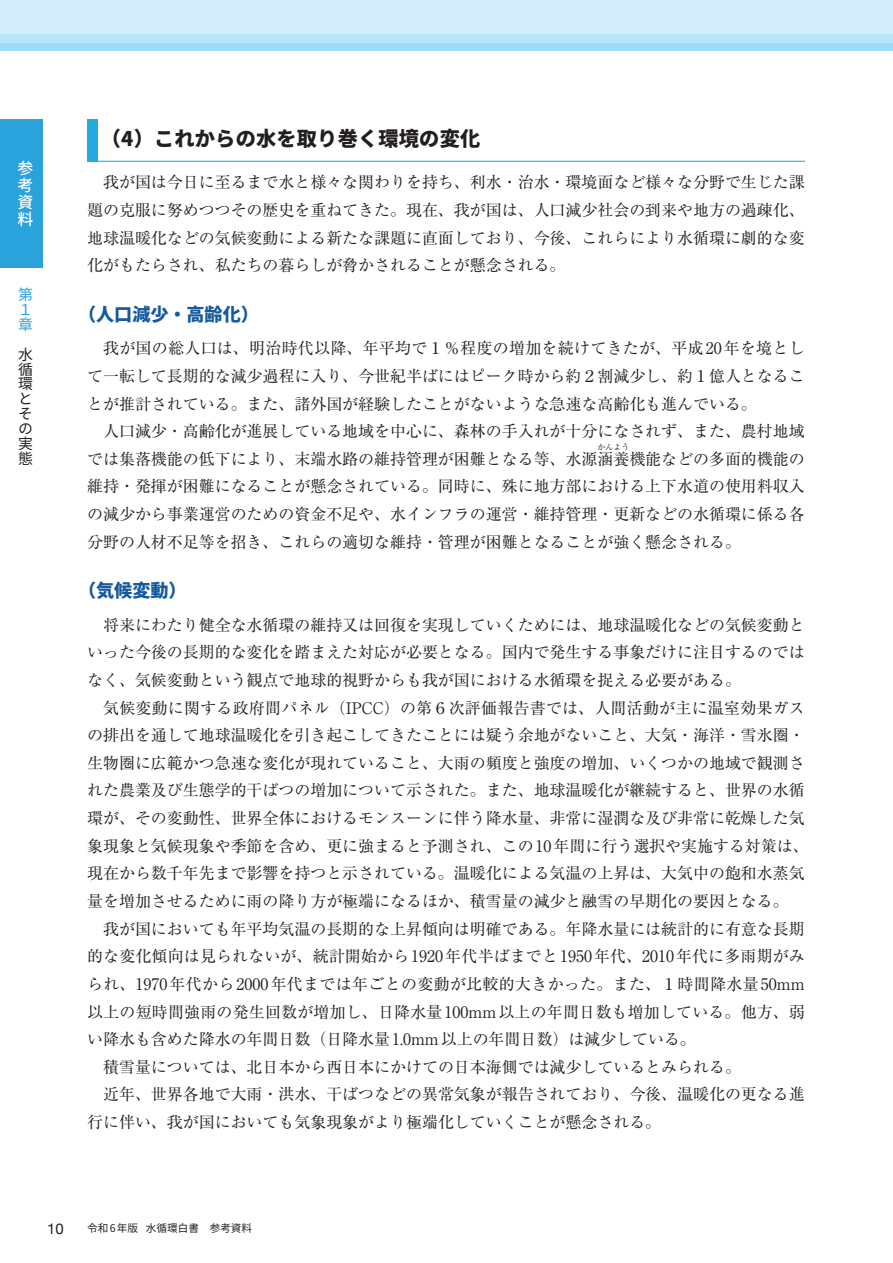
<style>
.page{position:relative;width:893px;height:1263px;background:#fff}
.page>*{position:absolute;margin:0;border:0;box-sizing:border-box;transform-origin:0 0}
.t1{font:900 20.25px "Noto Sans CJ Kjp";letter-spacing:.01em;color:#231f20}
.t2{font:900 18px "Noto Sans CJ Kjp";color:#145a9d}
.t3{font:15.9px/27.6px "Ryumin Pr 6 N";color:#231f20;text-align:justify}
.t4{font:15.9px "Ryumin Pr 6 N";letter-spacing:.025em;color:#231f20}
.t5{font:500 15.9px/16.8px "Noto Sans CJ Kjp";color:#fff;text-align:justify}
.t6{font:14.85px/14.9px "Noto Sans CJ Kjp";color:#231f20}
.t7{font:14.85px/14.9px "Noto Sans CJ Kjp";color:#2aa2db;text-align:justify}
.t8{font:14.85px "Helvetica Neue";color:#231f20}
.t9{font:10.65px "Noto Sans CJ Kjp";color:#231f20}
.t10{font:7.95px "Ryumin Pr 6 N";color:#231f20}
</style>
<div class="page">
<div style="left:0;top:0;width:893px;height:51px;background:#9cdcf8"></div>
<div style="left:0;top:0;width:893px;height:43px;background:#b9e5fa"></div>
<div style="left:0;top:0;width:893px;height:34px;background:#d4effb"></div>
<div style="left:87px;top:119px;width:11px;height:43px;background:#24aae1"></div>
<hr style="left:87px;top:161px;width:718px;height:1px;background:#24aae1">
<div style="left:0;top:119px;width:43px;height:149px;background:#2aa2db"></div>
<p class="t5" style="left:18px;top:161px;width:17px">参考資料</p>
<p class="t7" style="left:18px;top:288px;width:16px">第1章</p>
<p class="t6" style="left:18px;top:347px;width:16px">水循環とその実態</p>
<p class="t1" style="left:101px;top:127px;width:381px">（4）これからの水を取り巻く環境の変化</p>
<p class="t3" style="left:87px;top:168px;width:719px;text-indent:16px">我が国は今日に至るまで水と様々な関わりを持ち、利水・治水・環境面など様々な分野で生じた課題の克服に努めつつその歴史を重ねてきた。現在、我が国は、人口減少社会の到来や地方の過疎化、地球温暖化などの気候変動による新たな課題に直面しており、今後、これらにより水循環に劇的な変化がもたらされ、私たちの暮らしが脅かされることが懸念される。</p>
<p class="t2" style="left:78px;top:304px;width:182px">（人口減少・高齢化）</p>
<p class="t3" style="left:87px;top:334px;width:719px;text-indent:16px">我が国の総人口は、明治時代以降、年平均で１ ％程度の増加を続けてきたが、平成20年を境として一転して長期的な減少過程に入り、今世紀半ばにはピーク時から約２割減少し、約１ 億人となることが推計されている。また、諸外国が経験したことがないような急速な高齢化も進んでいる。</p>
<p class="t3" style="left:87px;top:416px;width:719px;text-align:right">人口減少・高齢化が進展している地域を中心に、森林の手入れが十分になされず、また、農村地域では集落機能の低下により、末端水路の維持管理が困難となる等、水源涵養機能などの多面的機能の</p>
<p class="t10" style="left:597px;top:441px;width:33px">かんよう</p>
<p class="t3" style="left:87px;top:472px;width:719px">維持・発揮が困難になることが懸念されている。同時に、殊に地方部における上下水道の使用料収入の減少から事業運営のための資金不足や、水インフラの運営・維持管理・更新などの水循環に係る各分野の人材不足等を招き、これらの適切な維持・管理が困難となることが強く懸念される。</p>
<p class="t2" style="left:78px;top:581px;width:110px">（気候変動）</p>
<p class="t3" style="left:87px;top:610px;width:719px;text-indent:16px">将来にわたり健全な水循環の維持又は回復を実現していくためには、地球温暖化などの気候変動といった今後の長期的な変化を踏まえた対応が必要となる。国内で発生する事象だけに注目するのではなく、気候変動という観点で地球的視野からも我が国における水循環を捉える必要がある。</p>
<p class="t3" style="left:87px;top:693px;width:723px;text-align:left;text-indent:16px">気候変動に関する政府間パネル（IPCC）の第６次評価報告書では、人間活動が主に温室効果ガスの排出を通して地球温暖化を引き起こしてきたことには疑う余地がないこと、大気・海洋・雪氷圏・生物圏に広範かつ急速な変化が現れていること、大雨の頻度と強度の増加、いくつかの地域で観測された農業及び生態学的干ばつの増加について示された。また、地球温暖化が継続すると、世界の水循環が、その変動性、世界全体におけるモンスーンに伴う降水量、非常に湿潤な及び非常に乾燥した気象現象と気候現象や季節を含め、更に強まると予測され、この10年間に行う選択や実施する対策は、現在から数千年先まで影響を持つと示されている。温暖化による気温の上昇は、大気中の飽和水蒸気量を増加させるために雨の降り方が極端になるほか、積雪量の減少と融雪の早期化の要因となる。</p>
<p class="t3" style="left:103px;top:914px;width:703px">我が国においても年平均気温の長期的な上昇傾向は明確である。年降水量には統計的に有意な長期</p>
<p class="t3" style="left:87px;top:942px;width:719px">的な変化傾向は見られないが、統計開始から1920年代半ばまでと1950年代、2010年代に多雨期がみ</p>
<p class="t4" style="left:87px;top:971px;width:719px">られ、1970年代から2000年代までは年ごとの変動が比較的大きかった。また、１ 時間降水量50mm</p>
<p class="t3" style="left:87px;top:997px;width:719px">以上の短時間強雨の発生回数が増加し、日降水量100mm以上の年間日数も増加している。他方、弱</p>
<p class="t3" style="left:87px;top:1024px;width:610px">い降水も含めた降水の年間日数（日降水量1.0mm以上の年間日数）は減少している。</p>
<p class="t3" style="left:103px;top:1052px;width:639px">積雪量については、北日本から西日本にかけての日本海側では減少しているとみられる。</p>
<p class="t3" style="left:103px;top:1080px;width:703px">近年、世界各地で大雨・洪水、干ばつなどの異常気象が報告されており、今後、温暖化の更なる進</p>
<p class="t3" style="left:87px;top:1107px;width:576px">行に伴い、我が国においても気象現象がより極端化していくことが懸念される。</p>
<p class="t8" style="left:47px;top:1218px;width:18px">10</p>
<p class="t9" style="left:87px;top:1222px;width:167px">令和 6 年版 水循環白書　参考資料</p>
</div>
